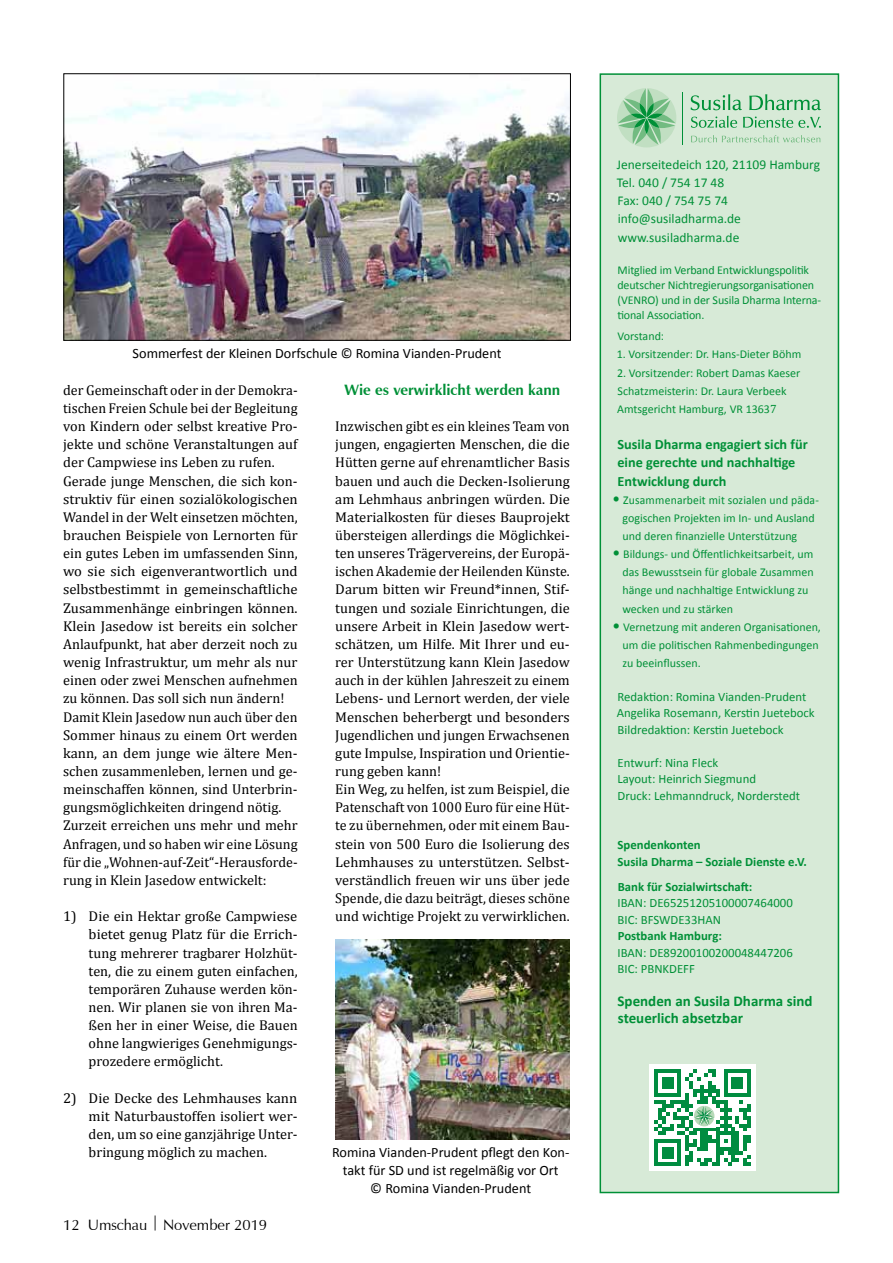
<style>
.page{position:relative;width:893px;height:1263px;background:#fff}
.page>*{position:absolute;margin:0;border:0;box-sizing:border-box;transform-origin:0 0}
.t1{font:700 15px/16.5px "Calibri";color:#009037}
.t2{font:700 15px "Zapf Humanist 601 BT";color:#009037}
.t3{font:15px "Zapf Humanist 601 BT";color:#000}
.t4{font:14.25px/18.1px "Cambria";color:#000}
.t5{font:14.25px/18.1px "Calibri";color:#000;text-align:center}
.t6{font:700 14.25px/18.1px "Calibri";color:#009037}
.t7{font:13.5px/18.1px "Calibri";color:#009037}
.t8{font:12.75px/16.5px "Calibri";color:#009037}
.t9{font:700 12.75px/16.5px "Calibri";color:#009037}
.t10{font:12px/18.1px "Calibri";color:#009037}
.s1{font-family:"Cambria"}
.s2{font-family:"Avenir";font-size:14.25px}
</style>
<div class="page">
<img style="left:65px;top:87px;width:504px;height:252px">
<div style="left:63px;top:73px;width:508px;height:268px;border:1px solid #000"></div>
<img style="left:335px;top:939px;width:235px;height:200px">
<div style="left:600px;top:73px;width:239px;height:1120px;background:#d7ead7;border:2px solid #009037"></div>
<hr style="left:682px;top:93px;width:1px;height:52px;background:#009037">
<svg style="left:617px;top:88px;width:59px;height:59px"></svg>
<svg style="left:690px;top:94px;width:52px;height:16px"></svg>
<svg style="left:749px;top:94px;width:72px;height:16px"></svg>
<svg style="left:691px;top:116px;width:46px;height:12px"></svg>
<svg style="left:743px;top:117px;width:78px;height:11px"></svg>
<svg style="left:691px;top:135px;width:129px;height:7px"></svg>
<div style="left:649px;top:1064px;width:107px;height:107px;background:#fff"></div>
<svg style="left:654px;top:1069px;width:97px;height:97px"></svg>
<p class="t5" style="left:133px;top:345px;width:370px">Sommerfest der Kleinen Dorfschule © Romina Vianden-Prudent</p>
<p class="t4" style="left:63px;top:381px;width:236px">der Gemeinschaft oder in der Demokra&shy;tischen Freien Schule bei der Begleitung von Kindern oder selbst kreative Pro&shy;jekte und schöne Veranstaltungen auf der Campwiese ins Leben zu rufen.<br>Gerade junge Menschen, die sich kon&shy;struktiv für einen sozialökologischen Wandel in der Welt einsetzen möchten, brauchen Beispiele von Lernorten für ein gutes Leben im umfassenden Sinn, wo sie sich eigenverantwortlich und selbstbestimmt in gemeinschaftliche Zusammenhänge einbringen können.<br>Klein Jasedow ist bereits ein solcher Anlaufpunkt, hat aber derzeit noch zu wenig Infrastruktur, um mehr als nur einen oder zwei Menschen aufnehmen zu können. Das soll sich nun ändern!<br>Damit Klein Jasedow nun auch über den Sommer hinaus zu einem Ort werden kann, an dem junge wie ältere Men&shy;schen zusammenleben, lernen und ge&shy;meinschaffen können, sind Unterbrin&shy;gungsmöglichkeiten dringend nötig.<br>Zurzeit erreichen uns mehr und mehr Anfragen, und so haben wir eine Lösung für die „Wohnen-auf-Zeit“-Herausforde&shy;rung in Klein Jasedow entwickelt:</p>
<p class="t4" style="left:89px;top:907px;width:211px;text-align:justify;text-indent:-26px">1) Die ein Hektar große Campwiese bietet genug Platz für die Errich&shy;tung mehrerer tragbarer Holzhüt&shy;ten, die zu einem guten einfachen, temporären Zuhause werden kön&shy;nen. Wir planen sie von ihren Ma&shy;ßen her in einer Weise, die Bauen ohne langwieriges Genehmigungs&shy;prozedere ermöglicht.</p>
<p class="t4" style="left:89px;top:1089px;width:210px;text-align:justify;text-indent:-26px">2) Die Decke des Lehmhauses kann mit Naturbaustoffen isoliert wer&shy;den, um so eine ganzjährige Unter&shy;bringung möglich zu machen.</p>
<p class="t3" style="left:63px;top:1215px;width:205px">12 Umschau | November 2019</p>
<p class="t2" style="left:345px;top:380px;width:217px">Wie es verwirklicht werden kann</p>
<p class="t4" style="left:335px;top:417px;width:236px">Inzwischen gibt es ein kleines Team von jungen, engagierten Menschen, die die Hütten gerne auf ehrenamtlicher Basis bauen und auch die Decken-Isolierung am Lehmhaus anbringen würden. Die Materialkosten für dieses Bauprojekt übersteigen allerdings die Möglichkei&shy;ten unseres Trägervereins, der Europä&shy;ischen Akademie der Heilenden Künste.<br>Darum bitten wir Freund*innen, Stif&shy;tungen und soziale Einrichtungen, die unsere Arbeit in Klein Jasedow wert&shy;schätzen, um Hilfe. Mit Ihrer und eu&shy;rer Unterstützung kann Klein Jasedow auch in der kühlen Jahreszeit zu einem Lebens- und Lernort werden, der viele Menschen beherbergt und besonders Jugendlichen und jungen Erwachsenen gute Impulse, Inspiration und Orientie&shy;rung geben kann!<br>Ein Weg, zu helfen, ist zum Beispiel, die Patenschaft von 1000 Euro für eine Hüt&shy;te zu übernehmen, oder mit einem Bau&shy;stein von 500 Euro die Isolierung des Lehmhauses zu unterstützen. Selbst&shy;verständlich freuen wir uns über jede Spende, die dazu beiträgt, dieses schöne und wichtige Projekt zu verwirklichen.</p>
<p class="t5" style="left:332px;top:1143px;width:239px">Romina Vianden-Prudent pflegt den Kon&shy;takt für SD und ist regelmäßig vor Ort<br>© Romina Vianden-Prudent</p>
<p class="t7" style="left:617px;top:155px;width:205px">Jenerseitedeich 120, 21109 Hamburg<br>Tel. 040 / 754 17 48<br>Fax: 040 / 754 75 74 info@susiladharma.de www.susiladharma.de</p>
<p class="t10" style="left:617px;top:262px;width:205px;line-height:15px">Mitglied im Verband Entwicklungspolitik deutscher Nichtregierungsorganisationen (VENRO) und in der Susila Dharma Interna&shy;tional Association.</p>
<p class="t10" style="left:618px;top:327px;width:48px">Vorstand:</p>
<p class="t10" style="left:617px;top:345px;width:186px">1. Vorsitzender: Dr. Hans-Dieter Böhm</p>
<p class="t10" style="left:617px;top:364px;width:185px">2. Vorsitzender: Robert Damas Kaeser<br>Schatzmeisterin: Dr. Laura Verbeek<br>Amtsgericht Hamburg, VR 1363<span class="s1">7</span></p>
<p class="t6" style="left:617px;top:435px;width:192px">Susila Dharma engagiert sich für eine gerechte und nachhaltige<br>Entwicklung durch</p>
<p class="t10" style="left:622px;top:491px;width:198px;text-indent:-10px"><span class="s2">•</span> Zusammenarbeit mit sozialen und päda&shy;gogischen Projekten im In- und Ausland und deren finanzielle Unterstützung</p>
<p class="t10" style="left:622px;top:545px;width:193px;text-indent:-10px"><span class="s2">•</span> Bildungs- und Öffentlichkeitsarbeit, um das Bewusstsein für globale Zusammen hänge und nachhaltige Entwicklung zu wecken und zu stärken</p>
<p class="t10" style="left:622px;top:618px;width:200px;text-indent:-10px"><span class="s2">•</span> Vernetzung mit anderen Organisationen, um die politischen Rahmenbedingungen zu beeinflussen.</p>
<p class="t8" style="left:617px;top:688px;width:199px">Redaktion: Romina Vianden-Prudent<br>Angelika Rosemann, Kerstin Juetebock<br>Bildredaktion: Kerstin Juetebock</p>
<p class="t8" style="left:618px;top:754px;width:184px">Entwurf: Nina Fleck<br>Layout: Heinrich Siegmund<br>Druck: Lehmanndruck, Norderstedt</p>
<p class="t9" style="left:618px;top:836px;width:191px">Spendenkonten<br>Susila Dharma – Soziale Dienste e.V.</p>
<p class="t9" style="left:618px;top:878px;width:136px">Bank für Sozialwirtschaft:</p>
<p class="t8" style="left:618px;top:895px;width:177px">IBAN: DE65251205100007464000<br>BIC: BFSWDE33HAN</p>
<p class="t9" style="left:618px;top:927px;width:106px">Postbank Hamburg:</p>
<p class="t8" style="left:618px;top:944px;width:177px">IBAN: DE89200100200048447206<br>BIC: PBNKDEFF</p>
<p class="t1" style="left:617px;top:993px;width:196px">Spenden an Susila Dharma sind steuerlich absetzbar</p>
</div>
